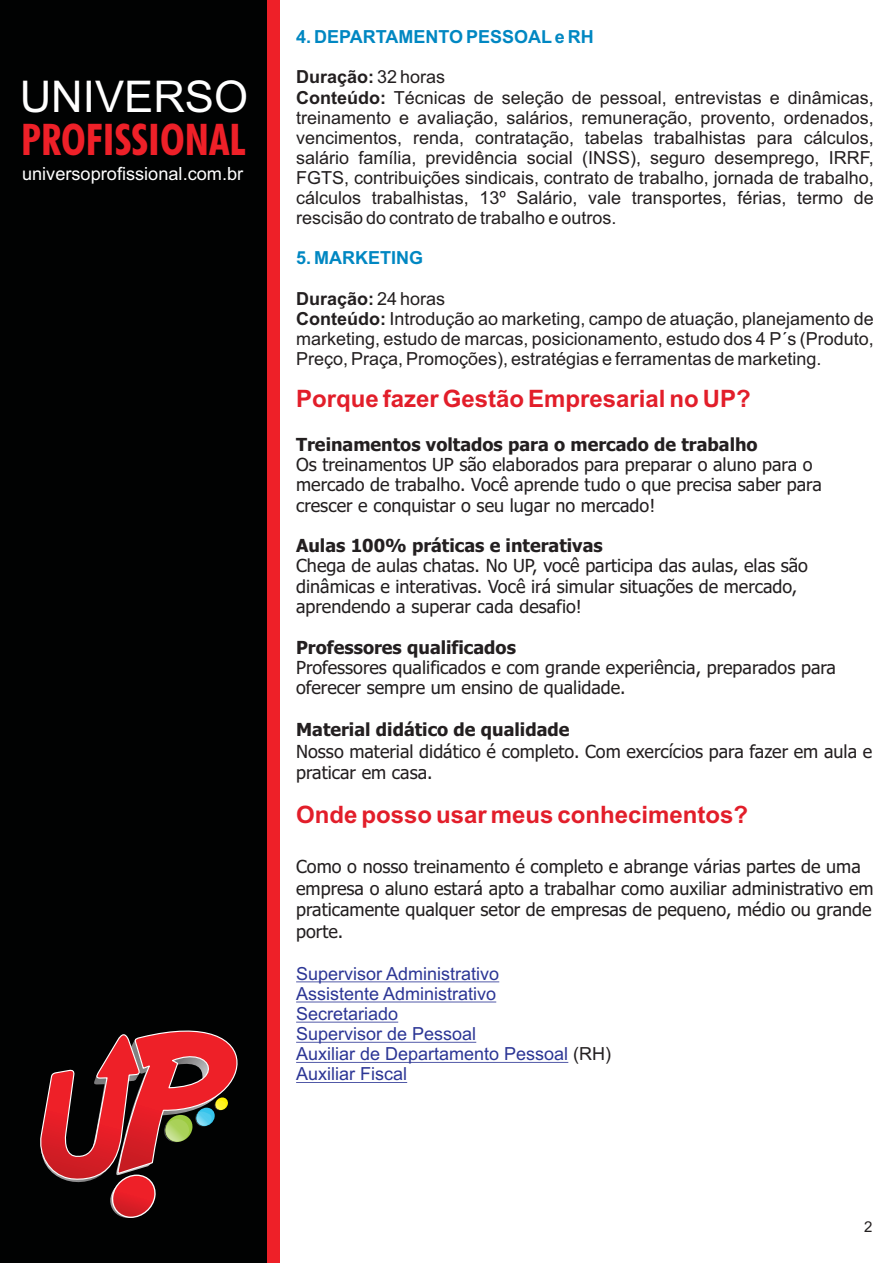
<style>
.page{position:relative;width:893px;height:1263px;background:#fff}
.page>*{position:absolute;margin:0;border:0;box-sizing:border-box;transform-origin:0 0}
.t1{font:700 condensed 43.8px "Futura BT";color:#ee2028}
.t2{font:43.8px "Arial";color:#fff}
.t3{font:700 24px "Arial";color:#e21e2a}
.t4{font:18.15px "Arial";color:#fff}
.t5{font:18px/20.2px "Tahoma";color:#231f20}
.t6{font:18px/20.1px "Arial";color:#231f20}
.t7{font:18px/20.1px "Arial";color:#2c3695}
.t8{font:700 18px "Tahoma";color:#231f20}
.t9{font:700 18px "Arial";color:#0087c2}
.t10{font:15px "Arial";color:#231f20}
.s1{font-weight:700}
.s2{color:#231f20}
</style>
<div class="page">
<div style="left:236px;top:0;width:43px;height:1263px;background:#ee2028"></div>
<div style="left:0;top:0;width:267px;height:1263px;background:#010202"></div>
<svg style="left:40px;top:1030px;width:198px;height:188px"></svg>
<hr style="left:296px;top:981px;width:203px;height:1px;background:#2c3695">
<hr style="left:296px;top:1001px;width:200px;height:1px;background:#2c3695">
<hr style="left:296px;top:1022px;width:102px;height:1px;background:#2c3695">
<hr style="left:296px;top:1042px;width:180px;height:1px;background:#2c3695">
<hr style="left:296px;top:1062px;width:272px;height:1px;background:#2c3695">
<hr style="left:296px;top:1082px;width:111px;height:1px;background:#2c3695">
<h1 class="t2" style="left:20px;top:80px;width:230px">UNIVERSO</h1>
<h1 class="t1" style="left:21px;top:122px;width:225px">PROFISSIONAL</h1>
<p class="t4" style="left:22px;top:167px;width:223px">universoprofissional.com.br</p>
<p class="t9" style="left:296px;top:30px;width:299px">4. DEPARTAMENTO PESSOALe RH</p>
<p class="t6" style="left:296px;top:69px;width:579px"><span class="s1">Duração:</span> 32 horas<br><span class="s1">Conteúdo:</span> Técnicas de seleção de pessoal, entrevistas e dinâmicas, treinamento e avaliação, salários, remuneração, provento, ordenados, vencimentos, renda, contratação, tabelas trabalhistas para cálculos, salário família, previdência social (INSS), seguro desemprego, IRRF, FGTS, contribuições sindicais, contrato de trabalho, jornada de trabalho, cálculos trabalhistas, 13º Salário, vale transportes, férias, termo de rescisão do contrato de trabalho e outros.</p>
<p class="t9" style="left:296px;top:251px;width:129px">5. MARKETING</p>
<p class="t6" style="left:296px;top:290px;width:579px"><span class="s1">Duração:</span> 24 horas<br><span class="s1">Conteúdo:</span> Introdução ao marketing, campo de atuação, planejamento de marketing, estudo de marcas, posicionamento, estudo dos 4 P´s (Produto, Preço, Praça, Promoções), estratégias e ferramentas de marketing.</p>
<h2 class="t3" style="left:296px;top:390px;width:456px">Porque fazer Gestão Empresarial no UP?</h2>
<p class="t8" style="left:296px;top:437px;width:463px">Treinamentos voltados para o mercado de trabalho</p>
<p class="t5" style="left:296px;top:456px;width:527px">Os treinamentos UP são elaborados para preparar o aluno para o mercado de trabalho. Você aprende tudo o que precisa saber para crescer e conquistar o seu lugar no mercado!</p>
<p class="t8" style="left:296px;top:538px;width:308px">Aulas 100% práticas e interativas</p>
<p class="t5" style="left:296px;top:557px;width:513px">Chega de aulas chatas. No UP, você participa das aulas, elas são dinâmicas e interativas. Você irá simular situações de mercado, aprendendo a superar cada desafio!</p>
<p class="t8" style="left:296px;top:640px;width:221px">Professores qualificados</p>
<p class="t5" style="left:296px;top:659px;width:541px">Professores qualificados e com grande experiência, preparados para oferecer sempre um ensino de qualidade.</p>
<p class="t8" style="left:296px;top:722px;width:275px">Material didático de qualidade</p>
<p class="t5" style="left:296px;top:742px;width:578px;line-height:21.8px">Nosso material didático é completo. Com exercícios para fazer em aula e praticar em casa.</p>
<h2 class="t3" style="left:296px;top:805px;width:454px">Onde posso usar meus conhecimentos?</h2>
<p class="t5" style="left:296px;top:857px;width:579px;line-height:21.8px">Como o nosso treinamento é completo e abrange várias partes de uma empresa o aluno estará apto a trabalhar como auxiliar administrativo em praticamente qualquer setor de empresas de pequeno, médio ou grande porte.</p>
<p class="t7" style="left:296px;top:965px;width:205px">Supervisor Administrativo<br>Assistente Administrativo<br>Secretariado<br>Supervisor de Pessoal</p>
<p class="t7" style="left:296px;top:1066px;width:113px">Auxiliar Fiscal</p>
<p class="t7" style="left:296px;top:1045px;width:317px">Auxiliar de Departamento Pessoal <span class="s2">(RH)</span></p>
<p class="t10" style="left:864px;top:1221px;width:10px">2</p>
</div>
